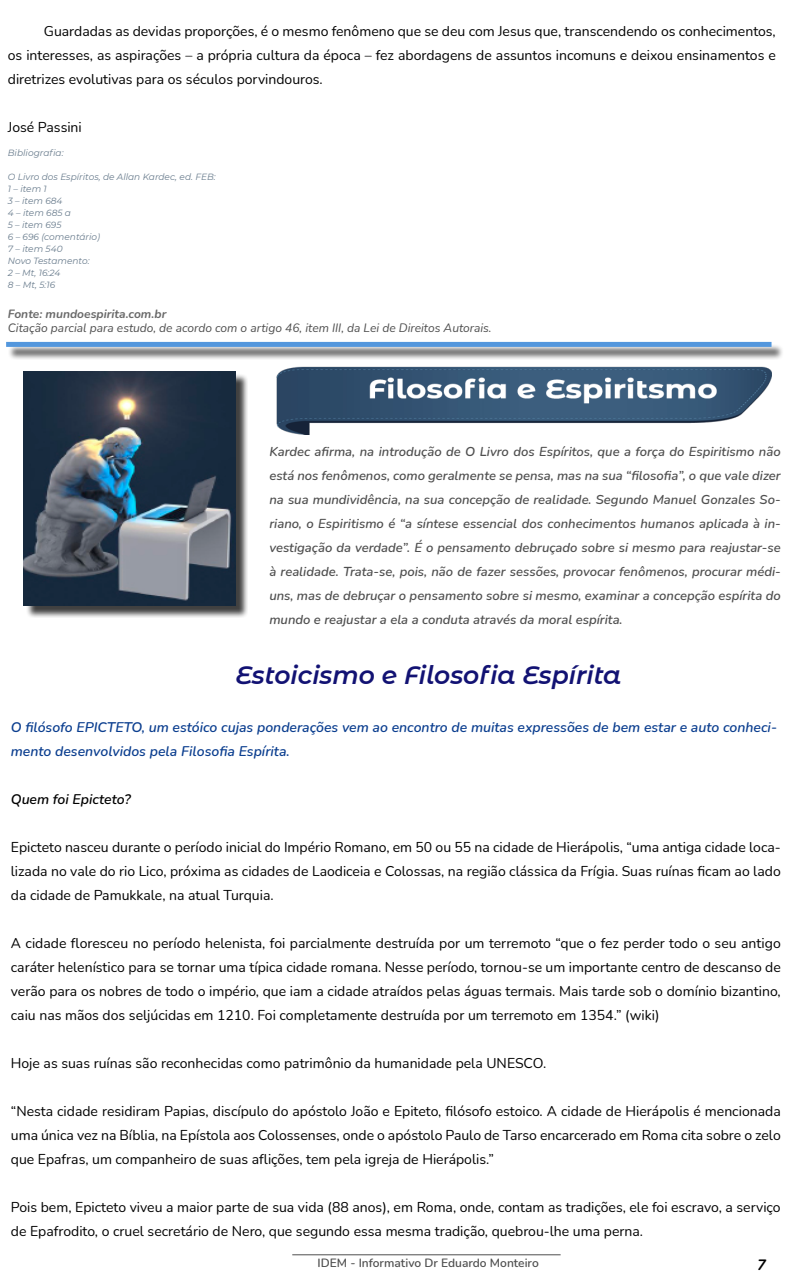
<style>
.page{position:relative;width:800px;height:1280px;background:#fff}
.page>*{position:absolute;margin:0;border:0;box-sizing:border-box;transform-origin:0 0}
.t1{font:italic 600 25px "Montserrat Alternates";color:#121273}
.t2{font:italic 700 15px "Nunito";color:#000}
.t3{font:14px/24px "Nunito";color:#000;text-align:justify}
.t4{font:italic 600 14px/24px "Nunito";color:#0b3e8f}
.t5{font:italic 600 14px "Nunito";color:#000}
.t6{font:italic 600 13px/24px "Nunito";color:#4f4f4f;text-align:justify}
.t7{font:italic 12px "Nunito";color:#4f4f4f}
.t8{font:600 12px "Nunito";color:#4f4f4f}
.t9{font:italic 700 12px "Nunito";color:#696969}
.t10{font:italic 9px/12px "Montserrat";color:#697c8d}
</style>
<div class="page">
<hr style="left:292px;top:1254px;width:269px;height:1px;background:#4f4f4f">
<div style="left:7px;top:343px;width:777px;height:17px;background:#000;opacity:.75"></div>
<div style="left:6px;top:342px;width:766px;height:5px;background:#5397dd"></div>
<img style="left:276px;top:366px;width:496px;height:68px">
<div style="left:25px;top:373px;width:223px;height:245px;background:#000;opacity:.75"></div>
<img style="left:24px;top:371px;width:212px;height:234px">
<p class="t3" style="left:8px;top:19px;width:769px;text-indent:36px">Guardadas as devidas proporções, é o mesmo fenômeno que se deu com Jesus que, transcendendo os conhecimentos, os interesses, as aspirações – a própria cultura da época – fez abordagens de assuntos incomuns e deixou ensinamentos e diretrizes evolutivas para os séculos porvindouros.</p>
<p class="t3" style="left:8px;top:115px;width:75px">José Passini</p>
<p class="t10" style="left:8px;top:146px;width:57px">Bibliografia:</p>
<p class="t10" style="left:8px;top:170px;width:209px">O Livro dos Espíritos, de Allan Kardec, ed. FEB:<br>1 – item 1<br>3 – item 684<br>4 – item 685 a<br>5 – item 695<br>6 – 696 (comentário)<br>7 – item 540<br>Novo Testamento:<br>2 – Mt, 16:24<br>8 – Mt, 5:16</p>
<p class="t9" style="left:8px;top:305px;width:160px">Fonte: mundoespirita.com.br</p>
<p class="t7" style="left:8px;top:319px;width:485px">Citação parcial para estudo, de acordo com o artigo 46, item III, da Lei de Direitos Autorais.</p>
<p class="t6" style="left:269px;top:439px;width:513px">Kardec afirma, na introdução de O Livro dos Espíritos, que a força do Espiritismo não está nos fenômenos, como geralmente se pensa, mas na sua “filosofia”, o que vale dizer na sua mundividência, na sua concepção de realidade. Segundo Manuel Gonzales So&shy;riano, o Espiritismo é “a síntese essencial dos conhecimentos humanos aplicada à in&shy;vestigação da verdade”. É o pensamento debruçado sobre si mesmo para reajustar-se à realidade. Trata-se, pois, não de fazer sessões, provocar fenômenos, procurar médi&shy;uns, mas de debruçar o pensamento sobre si mesmo, examinar a concepção espírita do mundo e reajustar a ela a conduta através da moral espírita.</p>
<h1 class="t1" style="left:236px;top:657px;width:387px">Estoicismo e Filosofia Espírita</h1>
<p class="t4" style="left:11px;top:715px;width:768px">O filósofo EPICTETO, um estóico cujas ponderações vem ao encontro de muitas expressões de bem estar e auto conheci&shy;mento desenvolvidos pela Filosofia Espírita.</p>
<p class="t5" style="left:11px;top:789px;width:121px">Quem foi Epicteto?</p>
<p class="t3" style="left:11px;top:835px;width:771px">Epicteto nasceu durante o período inicial do Império Romano, em 50 ou 55 na cidade de Hierápolis, “uma antiga cidade loca&shy;lizada no vale do rio Lico, próxima as cidades de Laodiceia e Colossas, na região clássica da Frígia. Suas ruínas ficam ao lado da cidade de Pamukkale, na atual Turquia.</p>
<p class="t3" style="left:11px;top:931px;width:772px">A cidade floresceu no período helenista, foi parcialmente destruída por um terremoto “que o fez perder todo o seu antigo caráter helenístico para se tornar uma típica cidade romana. Nesse período, tornou-se um importante centro de descanso de verão para os nobres de todo o império, que iam a cidade atraídos pelas águas termais. Mais tarde sob o domínio bizantino, caiu nas mãos dos seljúcidas em 1210. Foi completamente destruída por um terremoto em 1354.” (wiki)</p>
<p class="t3" style="left:11px;top:1051px;width:537px">Hoje as suas ruínas são reconhecidas como patrimônio da humanidade pela UNESCO.</p>
<p class="t3" style="left:11px;top:1099px;width:771px">“Nesta cidade residiram Papias, discípulo do apóstolo João e Epiteto, filósofo estoico. A cidade de Hierápolis é mencionada uma única vez na Bíblia, na Epístola aos Colossenses, onde o apóstolo Paulo de Tarso encarcerado em Roma cita sobre o zelo que Epafras, um companheiro de suas aflições, tem pela igreja de Hierápolis.”</p>
<p class="t3" style="left:11px;top:1195px;width:771px">Pois bem, Epicteto viveu a maior parte de sua vida (88 anos), em Roma, onde, contam as tradições, ele foi escravo, a serviço de Epafrodito, o cruel secretário de Nero, que segundo essa mesma tradição, quebrou-lhe uma perna.</p>
<p class="t8" style="left:318px;top:1255px;width:223px">IDEM - Informativo Dr Eduardo Monteiro</p>
<p class="t2" style="left:757px;top:1254px;width:10px">7</p>
</div>
